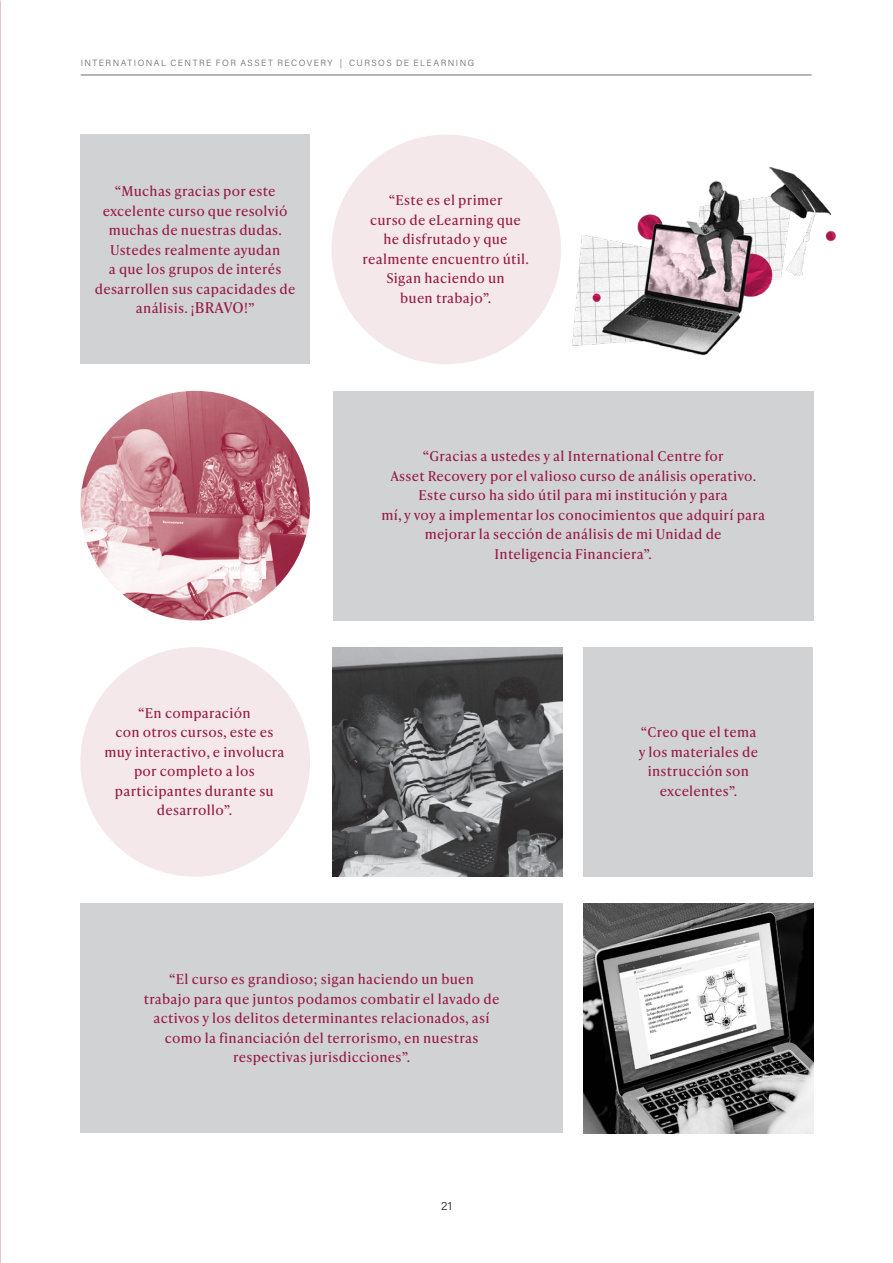
<style>
.page{position:relative;width:893px;height:1263px;background:#fff}
.page>*{position:absolute;margin:0;border:0;box-sizing:border-box;transform-origin:0 0}
.TB___Box_quote{font:13.5px/19.5px "Ivy Presto Text";letter-spacing:.02em;color:#971b44;text-align:center}
.t1{font:300 12px "Acumin Pro";color:#231f20}
.TB___Header{font:300 9px "Acumin Pro";letter-spacing:.165em;color:#6c6d70}
.s1{font-size:14.7px}
</style>
<div class="page">
<hr style="left:81px;top:75px;width:731px;height:1px;background:#6c6d70">
<div style="left:584px;top:647px;width:229px;height:230px;background:#d1d2d4"></div>
<div style="left:80px;top:647px;width:230px;height:230px;background:#f4e8eb;border-radius:115px"></div>
<div style="left:80px;top:903px;width:483px;height:230px;background:#d1d2d4"></div>
<div style="left:80px;top:135px;width:230px;height:229px;background:#d1d2d4"></div>
<div style="left:332px;top:135px;width:229px;height:229px;background:#f4e8eb;border-radius:115px"></div>
<div style="left:333px;top:391px;width:480px;height:229px;background:#d1d2d4"></div>
<img style="left:332px;top:647px;width:230px;height:230px">
<img style="left:584px;top:903px;width:229px;height:230px">
<img style="left:80px;top:391px;width:230px;height:229px;border-radius:115px">
<img style="left:559px;top:167px;width:277px;height:189px">
<img style="left:0;top:0;width:1px;height:1263px">
<p class="TB___Header" style="left:81px;top:57px;width:395px">INTERNATIONAL CENTRE FOR ASSET RECOVERY | CURSOS DE ELEARNING</p>
<p class="TB___Box_quote" style="left:95px;top:181px;width:202px">“Muchas gracias por este excelente curso que resolvió muchas de nuestras dudas.<br>Ustedes realmente ayudan<br>a que los grupos de interés desarrollen sus capacidades de análisis. ¡<span class="s1">BRAVO</span>!”</p>
<p class="TB___Box_quote" style="left:389px;top:190px;width:115px">“Este es el primer</p>
<p class="TB___Box_quote" style="left:370px;top:209px;width:152px">curso de eLearning que</p>
<p class="TB___Box_quote" style="left:383px;top:229px;width:126px">he disfrutado y que</p>
<p class="TB___Box_quote" style="left:363px;top:248px;width:168px">realmente encuentro útil.</p>
<p class="TB___Box_quote" style="left:386px;top:268px;width:120px">Sigan haciendo un</p>
<p class="TB___Box_quote" style="left:400px;top:287px;width:93px">buen trabajo”.</p>
<p class="TB___Box_quote" style="left:138px;top:702px;width:114px">“En comparación</p>
<p class="TB___Box_quote" style="left:115px;top:722px;width:159px">con otros cursos, este es</p>
<p class="TB___Box_quote" style="left:105px;top:741px;width:181px">muy interactivo, e involucra</p>
<p class="TB___Box_quote" style="left:134px;top:761px;width:122px">por completo a los</p>
<p class="TB___Box_quote" style="left:115px;top:780px;width:160px">participantes durante su desarrollo”.</p>
<p class="TB___Box_quote" style="left:390px;top:446px;width:367px">“Gracias a ustedes y al International Centre for<br>Asset Recovery por el valioso curso de análisis operativo.</p>
<p class="TB___Box_quote" style="left:419px;top:485px;width:311px">Este curso ha sido útil para mi institución y para</p>
<p class="TB___Box_quote" style="left:381px;top:504px;width:385px">mí, y voy a implementar los conocimientos que adquirí para</p>
<p class="TB___Box_quote" style="left:425px;top:524px;width:298px">mejorar la sección de análisis de mi Unidad de</p>
<p class="TB___Box_quote" style="left:495px;top:543px;width:159px">Inteligencia Financiera”.</p>
<p class="TB___Box_quote" style="left:641px;top:722px;width:117px">“Creo que el tema</p>
<p class="TB___Box_quote" style="left:639px;top:741px;width:121px">y los materiales de</p>
<p class="TB___Box_quote" style="left:648px;top:761px;width:103px">instrucción son</p>
<p class="TB___Box_quote" style="left:660px;top:780px;width:79px">excelentes”.</p>
<p class="TB___Box_quote" style="left:169px;top:969px;width:306px">“El curso es grandioso; sigan haciendo un buen</p>
<p class="TB___Box_quote" style="left:144px;top:988px;width:357px">trabajo para que juntos podamos combatir el lavado de</p>
<p class="TB___Box_quote" style="left:154px;top:1008px;width:337px">activos y los delitos determinantes relacionados, así</p>
<p class="TB___Box_quote" style="left:165px;top:1027px;width:315px">como la financiación del terrorismo, en nuestras</p>
<p class="TB___Box_quote" style="left:233px;top:1047px;width:179px">respectivas jurisdicciones”.</p>
<p class="t1" style="left:441px;top:1198px;width:12px">21</p>
</div>
